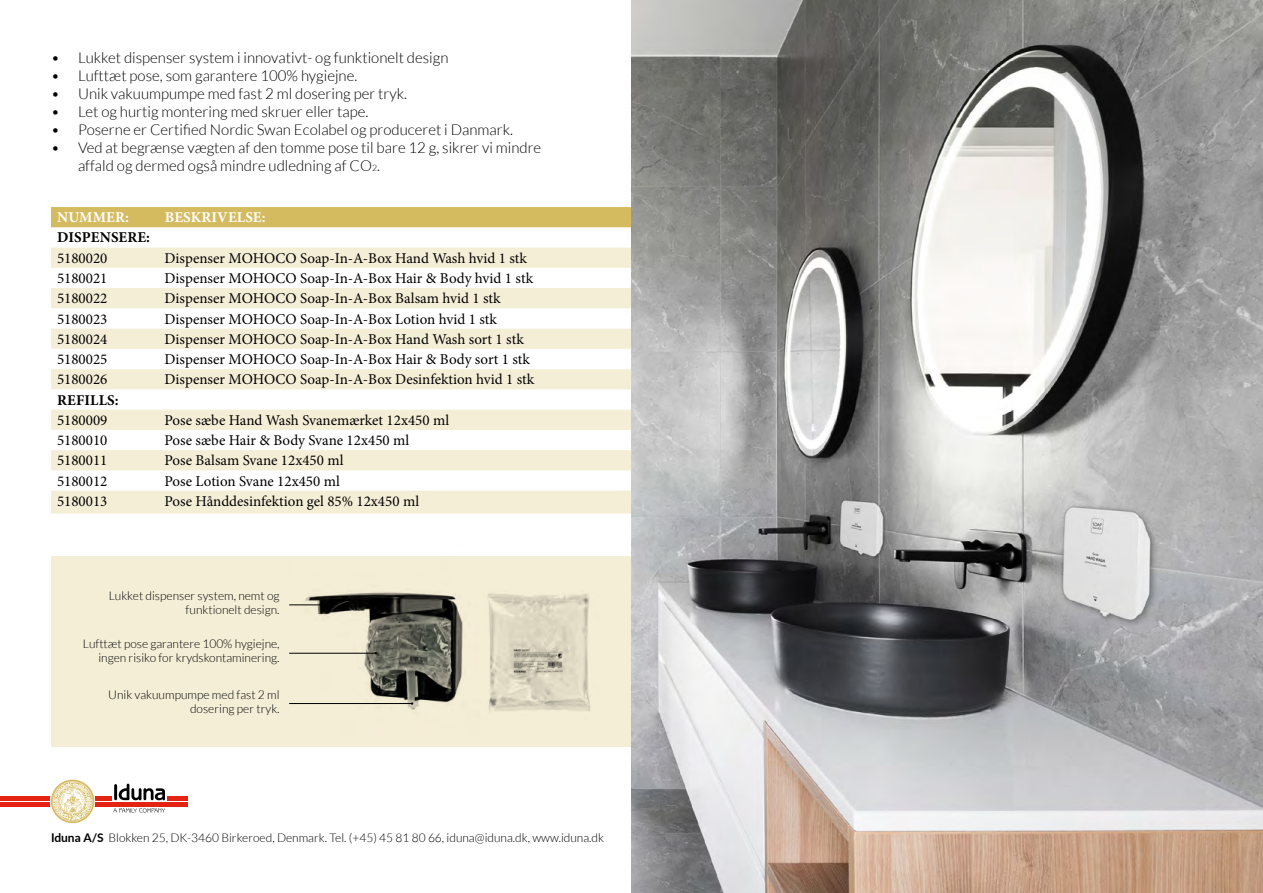
<style>
.page{position:relative;width:1263px;height:893px;background:#fff}
.page>*{position:absolute;margin:0;border:0;box-sizing:border-box;transform-origin:0 0}
.t1{font:15px "Minion Pro";color:#000}
.t2{font:300 15px/18px "Lato";color:#000}
.t3{font:700 15px "Minion Pro";letter-spacing:.01em;color:#fff}
.t4{font:700 15px "Minion Pro";letter-spacing:.01em;color:#000}
.t5{font:300 12px/14.4px "Lato";color:#000;text-align:right}
.s1{font-size:8.7px}
.s2{font-weight:700}
</style>
<div class="page">
<div style="left:51px;top:556px;width:583px;height:190px;background:#f5eed7"></div>
<div style="left:51px;top:207px;width:580px;height:20px;background:#d5bb60"></div>
<div style="left:51px;top:248px;width:580px;height:20px;background:#f5eed7"></div>
<svg style="left:51px;top:288px;width:580px;height:226px;fill:#f5eed7"></svg>
<img style="left:631px;top:0;width:632px;height:893px">
<img style="left:508px;top:594px;width:83px;height:117px">
<img style="left:289px;top:592px;width:219px;height:155px">
<hr style="left:289px;top:653px;width:87px;height:1px;background:#000">
<hr style="left:289px;top:703px;width:123px;height:1px;background:#000">
<hr style="left:289px;top:605px;width:38px;height:1px;background:#000">
<hr style="left:90px;top:796px;width:22px;height:4px;background:#e42313">
<hr style="left:167px;top:796px;width:21px;height:4px;background:#e42313">
<hr style="left:90px;top:802px;width:98px;height:4px;background:#e42313">
<svg style="left:113px;top:808px;width:52px;height:5px"></svg>
<hr style="left:114px;top:784px;width:3px;height:16px;background:#000;border-radius:2px">
<svg style="left:119px;top:784px;width:46px;height:16px"></svg>
<hr style="left:0;top:796px;width:106px;height:4px;background:#e42313">
<hr style="left:0;top:802px;width:106px;height:4px;background:#e42313">
<svg style="left:51px;top:780px;width:43px;height:43px"></svg>
<p class="t2" style="left:51px;top:49px;width:399px">• Lukket dispenser system i innovativt- og funktionelt design</p>
<p class="t2" style="left:51px;top:67px;width:308px">• Lufttæt pose, som garantere 100% hygiejne.</p>
<p class="t2" style="left:51px;top:85px;width:358px">• Unik vakuumpumpe med fast 2 ml dosering per tryk.</p>
<p class="t2" style="left:51px;top:103px;width:319px">• Let og hurtig montering med skruer eller tape.</p>
<p class="t2" style="left:51px;top:121px;width:463px">• Poserne er Certified Nordic Swan Ecolabel og produceret i Danmark.</p>
<p class="t2" style="left:78px;top:139px;width:465px;text-indent:-27px">• Ved at begrænse vægten af den tomme pose til bare 12 g, sikrer vi mindre affald og dermed også mindre udledning af CO<span class="s1">2</span>.</p>
<p class="t3" style="left:57px;top:207px;width:73px">NUMMER:</p>
<p class="t3" style="left:165px;top:207px;width:102px">BESKRIVELSE:</p>
<p class="t4" style="left:57px;top:227px;width:95px">DISPENSERE:</p>
<p class="t1" style="left:57px;top:248px;width:52px">5180020</p>
<p class="t1" style="left:165px;top:248px;width:364px">Dispenser MOHOCO Soap-In-A-Box Hand Wash hvid 1 stk</p>
<p class="t1" style="left:57px;top:268px;width:52px">5180021</p>
<p class="t1" style="left:165px;top:268px;width:370px">Dispenser MOHOCO Soap-In-A-Box Hair &amp; Body hvid 1 stk</p>
<p class="t1" style="left:57px;top:288px;width:52px">5180022</p>
<p class="t1" style="left:165px;top:288px;width:337px">Dispenser MOHOCO Soap-In-A-Box Balsam hvid 1 stk</p>
<p class="t1" style="left:57px;top:309px;width:52px">5180023</p>
<p class="t1" style="left:165px;top:309px;width:334px">Dispenser MOHOCO Soap-In-A-Box Lotion hvid 1 stk</p>
<p class="t1" style="left:57px;top:329px;width:52px">5180024</p>
<p class="t1" style="left:165px;top:329px;width:361px">Dispenser MOHOCO Soap-In-A-Box Hand Wash sort 1 stk</p>
<p class="t1" style="left:57px;top:349px;width:52px">5180025</p>
<p class="t1" style="left:165px;top:349px;width:367px">Dispenser MOHOCO Soap-In-A-Box Hair &amp; Body sort 1 stk</p>
<p class="t1" style="left:57px;top:369px;width:52px">5180026</p>
<p class="t1" style="left:165px;top:369px;width:371px">Dispenser MOHOCO Soap-In-A-Box Desinfektion hvid 1 stk</p>
<p class="t4" style="left:57px;top:389px;width:63px">REFILLS:</p>
<p class="t1" style="left:57px;top:410px;width:52px">5180009</p>
<p class="t1" style="left:165px;top:410px;width:286px">Pose sæbe Hand Wash Svanemærket 12x450 ml</p>
<p class="t1" style="left:57px;top:430px;width:52px">5180010</p>
<p class="t1" style="left:165px;top:430px;width:246px">Pose sæbe Hair &amp; Body Svane 12x450 ml</p>
<p class="t1" style="left:57px;top:451px;width:52px">5180011</p>
<p class="t1" style="left:165px;top:451px;width:180px">Pose Balsam Svane 12x450 ml</p>
<p class="t1" style="left:57px;top:471px;width:52px">5180012</p>
<p class="t1" style="left:165px;top:471px;width:177px">Pose Lotion Svane 12x450 ml</p>
<p class="t1" style="left:57px;top:491px;width:52px">5180013</p>
<p class="t1" style="left:165px;top:491px;width:256px">Pose Hånddesinfektion gel 85% 12x450 ml</p>
<p class="t5" style="left:109px;top:588px;width:172px">Lukket dispenser system, nemt og funktionelt design.</p>
<p class="t5" style="left:83px;top:636px;width:198px">Lufttæt pose garantere 100% hygiejne, ingen risiko for krydskontaminering.</p>
<p class="t5" style="left:108px;top:687px;width:173px">Unik vakuumpumpe med fast 2 ml dosering per tryk.</p>
<p class="t5" style="left:51px;top:830px;width:554px"><span class="s2">Iduna A/S</span> Blokken 25, DK-3460 Birkeroed, Denmark. Tel. (+45) 45 81 80 66, iduna@iduna.dk, www.iduna.dk</p>
</div>
